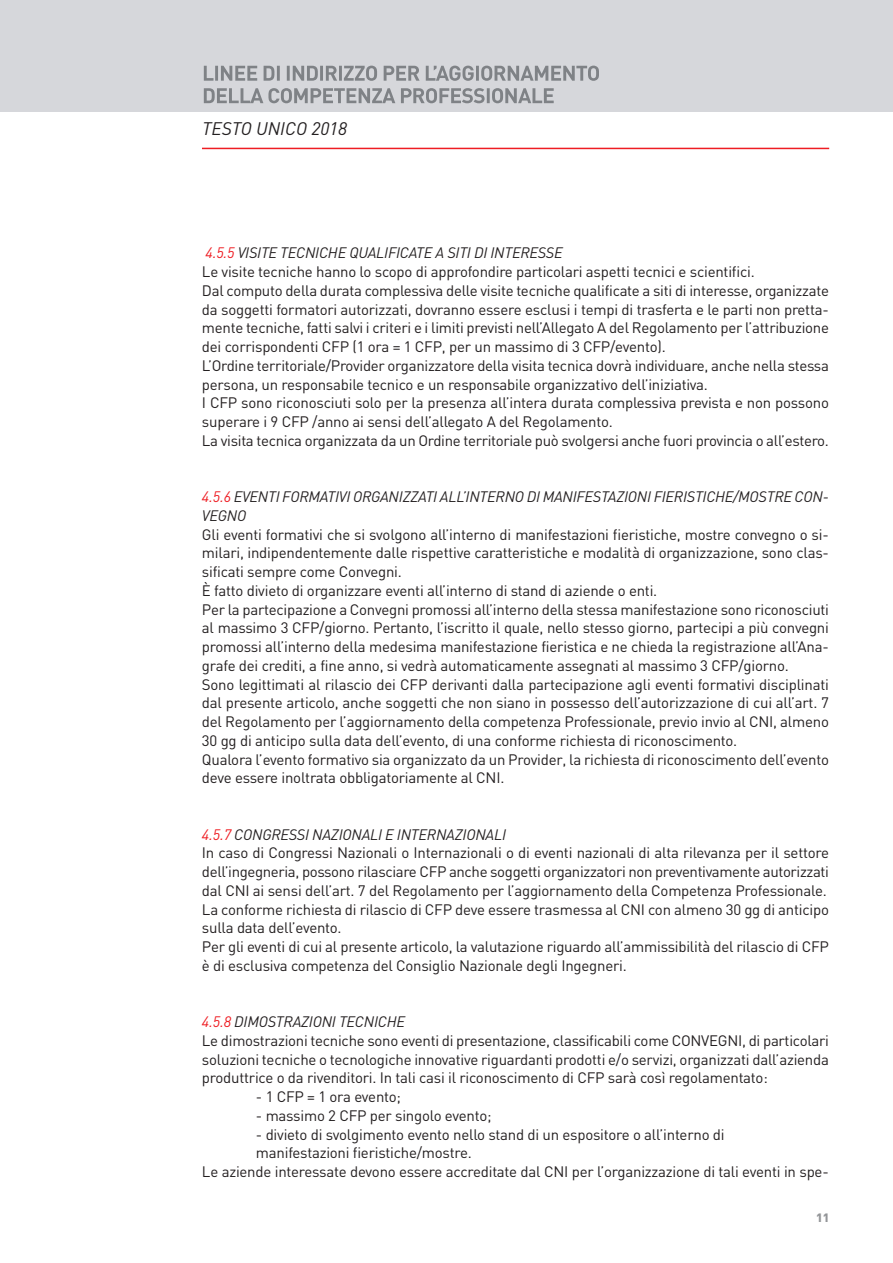
<style>
.page{position:relative;width:893px;height:1263px;background:#fff}
.page>*{position:absolute;margin:0;border:0;box-sizing:border-box;transform-origin:0 0}
.t1{font:italic 18px "DIN";color:#231f20}
.t2{font:15px/18.8px "DIN";letter-spacing:-.015em;color:#231f20}
.t3{font:italic 15px/18.8px "DIN";letter-spacing:-.015em;color:#231f20}
.t4{font:900 12px "DIN";color:#939598}
.s1{font-style:italic;color:#ee1d23}
.s2{font-style:italic}
.s3{color:#ee1d23}
</style>
<div class="page">
<div style="left:0;top:0;width:893px;height:111px;background:#d6d7db"></div>
<svg style="left:204px;top:66px;width:270px;height:15px"></svg>
<svg style="left:204px;top:88px;width:269px;height:15px"></svg>
<hr style="left:202px;top:148px;width:627px;height:1px;background:#ee1d23">
<p class="t1" style="left:202px;top:122px;width:147px">TESTO UNICO 2018</p>
<p class="t2" style="left:202px;top:245px;width:629px"><span class="s1">4.5.5</span> <span class="s2">VISITE TECNICHE QUALIFICATE A SITI DI INTERESSE<br></span>Le visite tecniche hanno lo scopo di approfondire particolari aspetti tecnici e scientifici.<br>Dal computo della durata complessiva delle visite tecniche qualificate a siti di interesse, organizzate da soggetti formatori autorizzati, dovranno essere esclusi i tempi di trasferta e le parti non pretta&shy;mente tecniche, fatti salvi i criteri e i limiti previsti nell’Allegato A del Regolamento per l’attribuzione dei corrispondenti CFP (1 ora = 1 CFP, per un massimo di 3 CFP/evento).<br>L’Ordine territoriale/Provider organizzatore della visita tecnica dovrà individuare, anche nella stessa persona, un responsabile tecnico e un responsabile organizzativo dell’iniziativa.<br>I CFP sono riconosciuti solo per la presenza all’intera durata complessiva prevista e non possono superare i 9 CFP /anno ai sensi dell’allegato A del Regolamento.<br>La visita tecnica organizzata da un Ordine territoriale può svolgersi anche fuori provincia o all’estero.</p>
<p class="t3" style="left:202px;top:489px;width:628px"><span class="s3">4.5.6</span> EVENTI FORMATIVI ORGANIZZATI ALL’INTERNO DI MANIFESTAZIONI FIERISTICHE/MOSTRE CON-<br>VEGNO</p>
<p class="t2" style="left:202px;top:526px;width:629px">Gli eventi formativi che si svolgono all’interno di manifestazioni fieristiche, mostre convegno o si&shy;milari, indipendentemente dalle rispettive caratteristiche e modalità di organizzazione, sono clas&shy;sificati sempre come Convegni.<br>È fatto divieto di organizzare eventi all’interno di stand di aziende o enti.<br>Per la partecipazione a Convegni promossi all’interno della stessa manifestazione sono riconosciuti al massimo 3 CFP/giorno. Pertanto, l’iscritto il quale, nello stesso giorno, partecipi a più convegni promossi all’interno della medesima manifestazione fieristica e ne chieda la registrazione all’Ana&shy;grafe dei crediti, a fine anno, si vedrà automaticamente assegnati al massimo 3 CFP/giorno.<br>Sono legittimati al rilascio dei CFP derivanti dalla partecipazione agli eventi formativi disciplinati dal presente articolo, anche soggetti che non siano in possesso dell’autorizzazione di cui all’art. 7 del Regolamento per l’aggiornamento della competenza Professionale, previo invio al CNI, almeno 30 gg di anticipo sulla data dell’evento, di una conforme richiesta di riconoscimento.<br>Qualora l’evento formativo sia organizzato da un Provider, la richiesta di riconoscimento dell’evento deve essere inoltrata obbligatoriamente al CNI.</p>
<p class="t2" style="left:202px;top:826px;width:628px"><span class="s1">4.5.7</span> <span class="s2">CONGRESSI NAZIONALI E INTERNAZIONALI<br></span>In caso di Congressi Nazionali o Internazionali o di eventi nazionali di alta rilevanza per il settore dell’ingegneria, possono rilasciare CFP anche soggetti organizzatori non preventivamente autorizzati dal CNI ai sensi dell’art. 7 del Regolamento per l’aggiornamento della Competenza Professionale.<br>La conforme richiesta di rilascio di CFP deve essere trasmessa al CNI con almeno 30 gg di anticipo sulla data dell’evento.<br>Per gli eventi di cui al presente articolo, la valutazione riguardo all’ammissibilità del rilascio di CFP è di esclusiva competenza del Consiglio Nazionale degli Ingegneri.</p>
<p class="t2" style="left:202px;top:1014px;width:628px"><span class="s1">4.5.8</span> <span class="s2">DIMOSTRAZIONI TECNICHE<br></span>Le dimostrazioni tecniche sono eventi di presentazione, classificabili come CONVEGNI, di particolari soluzioni tecniche o tecnologiche innovative riguardanti prodotti e/o servizi, organizzati dall’azienda produttrice o da rivenditori. In tali casi il riconoscimento di CFP sarà così regolamentato:</p>
<p class="t2" style="left:256px;top:1089px;width:147px">- 1 CFP = 1 ora evento;</p>
<p class="t2" style="left:256px;top:1108px;width:237px">- massimo 2 CFP per singolo evento;</p>
<p class="t2" style="left:256px;top:1126px;width:470px">- divieto di svolgimento evento nello stand di un espositore o all’interno di</p>
<p class="t2" style="left:256px;top:1145px;width:217px">manifestazioni fieristiche/mostre.</p>
<p class="t2" style="left:202px;top:1164px;width:628px">Le aziende interessate devono essere accreditate dal CNI per l’organizzazione di tali eventi in spe-</p>
<p class="t4" style="left:816px;top:1213px;width:15px">11</p>
</div>
